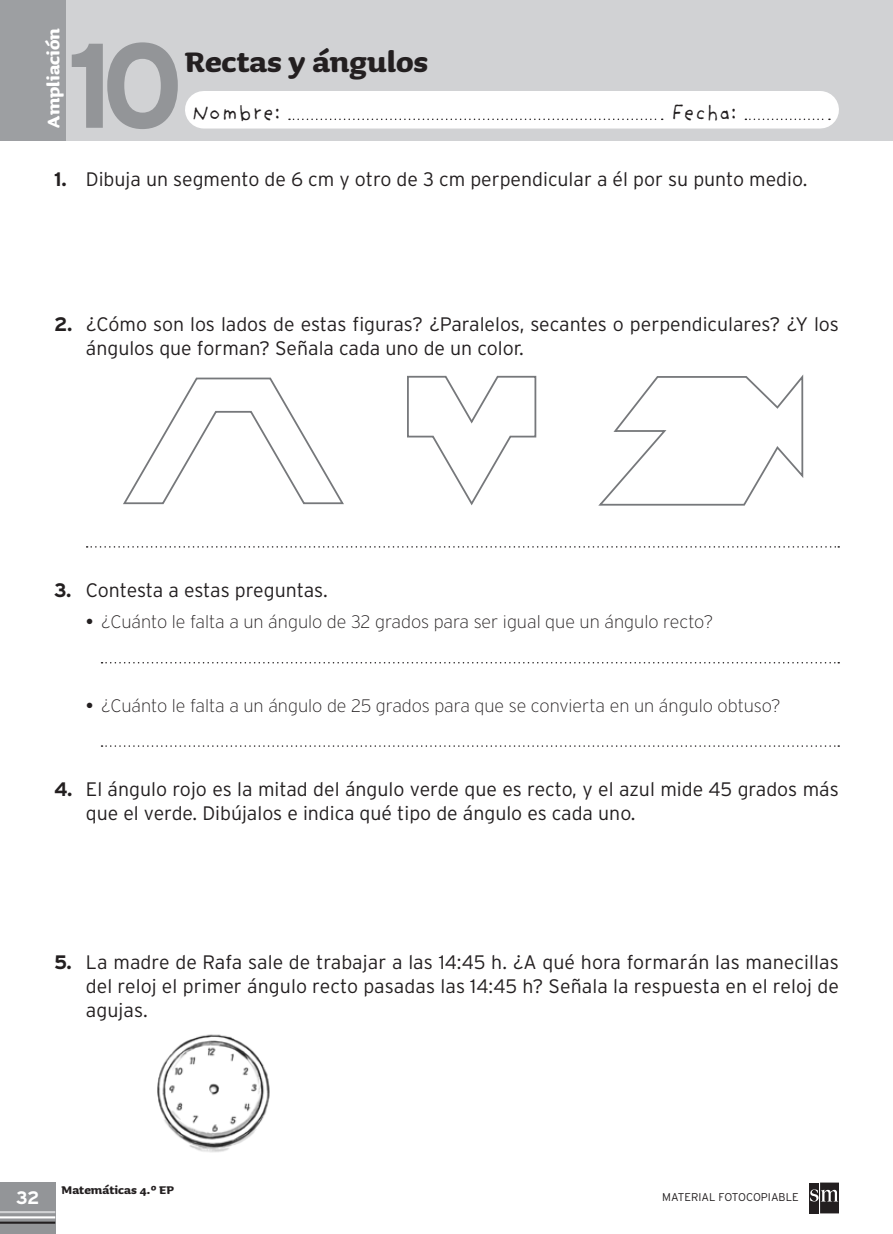
<style>
.page{position:relative;width:893px;height:1234px;background:#fff}
.page>*{position:absolute;margin:0;border:0;box-sizing:border-box;transform-origin:0 0}
.t1{font:700 120px "Interstate";color:#939598}
.t2{font:700 36px "Sauna";color:#231f20}
.t3{font:22.5px "Providence Sans";color:#231f20}
.t4{font:700 21.45px "Sauna";color:#fff}
.t5{font:300 19.5px/24px "Interstate";color:#231f20}
.t6{font:200 18px "Interstate";color:#231f20}
.t7{font:700 18px "Interstate";color:#fff}
.t8{font:700 14.25px "Sauna";color:#231f20}
.t9{font:300 11.25px "Interstate";color:#231f20}
.s1{font-weight:700}
.s2{font-weight:400}
</style>
<div class="page">
<div style="left:0;top:1182px;width:55px;height:51px;background:#939598"></div>
<hr style="left:0;top:1210px;width:55px;height:2px;background:#d1d2d4">
<hr style="left:0;top:1215px;width:55px;height:3px;background:#fff">
<hr style="left:0;top:1221px;width:55px;height:2px;background:#231f20">
<div style="left:809px;top:1182px;width:10px;height:31px;background:#231f20"></div>
<div style="left:820px;top:1182px;width:19px;height:31px;background:#231f20"></div>
<svg style="left:810px;top:1188px;width:28px;height:13px"></svg>
<div style="left:66px;top:0;width:826px;height:140px;background:#d1d2d4"></div>
<div style="left:204px;top:91px;width:616px;height:37px;background:#fff"></div>
<svg style="left:289px;top:118px;width:374px;height:2px"></svg>
<svg style="left:745px;top:118px;width:85px;height:2px"></svg>
<div style="left:0;top:0;width:66px;height:140px;background:#9d9fa2"></div>
<svg style="left:87px;top:546px;width:752px;height:1px"></svg>
<svg style="left:102px;top:662px;width:737px;height:1px"></svg>
<svg style="left:102px;top:745px;width:737px;height:1px"></svg>
<svg style="left:123px;top:375px;width:680px;height:130px"></svg>
<img style="left:157px;top:1034px;width:113px;height:118px">
<p class="t4" style="left:42px;top:128px;width:101px;rotate:-90deg">Ampliación</p>
<h1 class="t1" style="left:67px;top:18px;width:118px">10</h1>
<h2 class="t2" style="left:185px;top:43px;width:245px">Rectas y ángulos</h2>
<p class="t3" style="left:191px;top:99px;width:91px">Nombre:</p>
<p class="t3" style="left:670px;top:99px;width:68px">Fecha:</p>
<p class="t5" style="left:54px;top:167px;width:755px"><span class="s1">1.</span> Dibuja un segmento de 6 cm y otro de 3 cm perpendicular a él por su punto medio.</p>
<p class="t5" style="left:86px;top:311px;width:754px;text-indent:-32px"><span class="s1">2.</span> ¿Cómo son los lados de estas figuras? ¿Paralelos, secantes o perpendiculares? ¿Y los ángulos que forman? Señala cada uno de un color.</p>
<p class="t5" style="left:54px;top:578px;width:275px"><span class="s1">3.</span> Contesta a estas preguntas.</p>
<p class="t6" style="left:86px;top:612px;width:629px"><span class="s2">•</span> ¿Cuánto le falta a un ángulo de 32 grados para ser igual que un ángulo recto?</p>
<p class="t6" style="left:86px;top:695px;width:696px"><span class="s2">•</span> ¿Cuánto le falta a un ángulo de 25 grados para que se convierta en un ángulo obtuso?</p>
<p class="t5" style="left:86px;top:777px;width:754px;text-indent:-32px"><span class="s1">4.</span> El ángulo rojo es la mitad del ángulo verde que es recto, y el azul mide 45 grados más que el verde. Dibújalos e indica qué tipo de ángulo es cada uno.</p>
<p class="t5" style="left:86px;top:949px;width:754px;text-align:justify;text-indent:-32px"><span class="s1">5.</span> La madre de Rafa sale de trabajar a las 14:45 h. ¿A qué hora formarán las manecillas del reloj el primer ángulo recto pasadas las 14:45 h? Señala la respuesta en el reloj de agujas.</p>
<p class="t7" style="left:16px;top:1187px;width:25px">32</p>
<p class="t8" style="left:62px;top:1182px;width:114px">Matemáticas 4.º EP</p>
<p class="t9" style="left:662px;top:1190px;width:138px">MATERIAL FOTOCOPIABLE</p>
</div>
